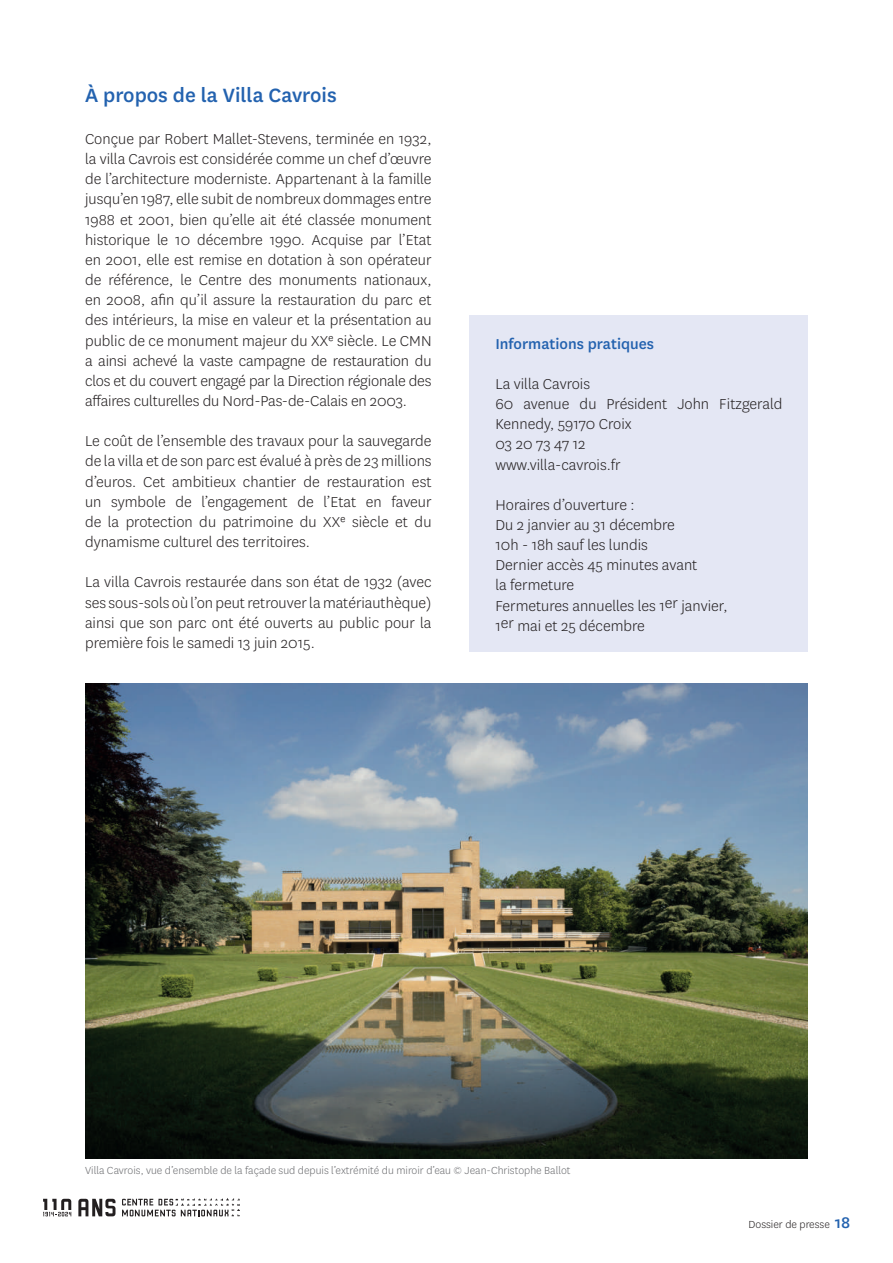
<style>
.page{position:relative;width:893px;height:1263px;background:#fff}
.page>*{position:absolute;margin:0;border:0;box-sizing:border-box;transform-origin:0 0}
.t1{font:500 22.5px "National";color:#2362af}
.t2{font:300 16.8px/20.1px "National";color:#231f20;text-align:justify}
.t3{font:500 16.8px "National";color:#2362af}
.t4{font:300 12px "National";color:#6c6d70}
.t5{font:300 12px "National";color:#231f20}
.s1{font-weight:500;font-size:18px;color:#2362af}
</style>
<div class="page">
<svg style="left:78px;top:1199px;width:37px;height:17px"></svg>
<svg style="left:122px;top:1198px;width:118px;height:18px"></svg>
<svg style="left:43px;top:1199px;width:28px;height:17px"></svg>
<div style="left:470px;top:315px;width:338px;height:337px;background:#e4e7f4"></div>
<img style="left:85px;top:683px;width:723px;height:476px">
<h1 class="t1" style="left:85px;top:80px;width:253px">À propos de la Villa Cavrois</h1>
<p class="t2" style="left:85px;top:128px;width:348px">Conçue par Robert Mallet-Stevens, terminée en 1932, la villa Cavrois est considérée comme un chef d’œuvre de l’architecture moderniste. Appartenant à la famille jusqu’en 1987, elle subit de nombreux dommages entre 1988 et 2001, bien qu’elle ait été classée monument historique le 10 décembre 1990. Acquise par l’Etat en 2001, elle est remise en dotation à son opérateur de référence, le Centre des monuments nationaux, en 2008, afin qu’il assure la restauration du parc et des intérieurs, la mise en valeur et la présentation au public de ce monument majeur du XXe siècle. Le CMN a ainsi achevé la vaste campagne de restauration du clos et du couvert engagé par la Direction régionale des affaires culturelles du Nord-Pas-de-Calais en 2003.</p>
<p class="t2" style="left:85px;top:431px;width:348px">Le coût de l’ensemble des travaux pour la sauvegarde de la villa et de son parc est évalué à près de 23 millions d’euros. Cet ambitieux chantier de restauration est un symbole de l’engagement de l’Etat en faveur de la protection du patrimoine du XXe siècle et du dynamisme culturel des territoires.</p>
<p class="t2" style="left:85px;top:572px;width:348px">La villa Cavrois restaurée dans son état de 1932 (avec ses sous-sols où l’on peut retrouver la matériauthèque) ainsi que son parc ont été ouverts au public pour la première fois le samedi 13 juin 2015.</p>
<p class="t3" style="left:495px;top:332px;width:160px">Informations pratiques</p>
<p class="t2" style="left:495px;top:373px;width:288px;text-align:left">La villa Cavrois<br>60 avenue du Président John Fitzgerald<br>Kennedy, 59170 Croix<br>03 20 73 47 12<br>www.villa-cavrois.fr</p>
<p class="t2" style="left:495px;top:494px;width:234px;text-align:left">Horaires d’ouverture :<br>Du 2 janvier au 31 décembre<br>10h - 18h sauf les lundis<br>Dernier accès 45 minutes avant<br>la fermeture<br>Fermetures annuelles les 1er janvier,<br>1er mai et 25 décembre</p>
<p class="t4" style="left:85px;top:1162px;width:487px">Villa Cavrois, vue d’ensemble de la façade sud depuis l’extrémité du miroir d’eau © Jean-Christophe Ballot</p>
<p class="t5" style="left:748px;top:1217px;width:103px">Dossier de presse <span class="s1">18</span></p>
</div>
